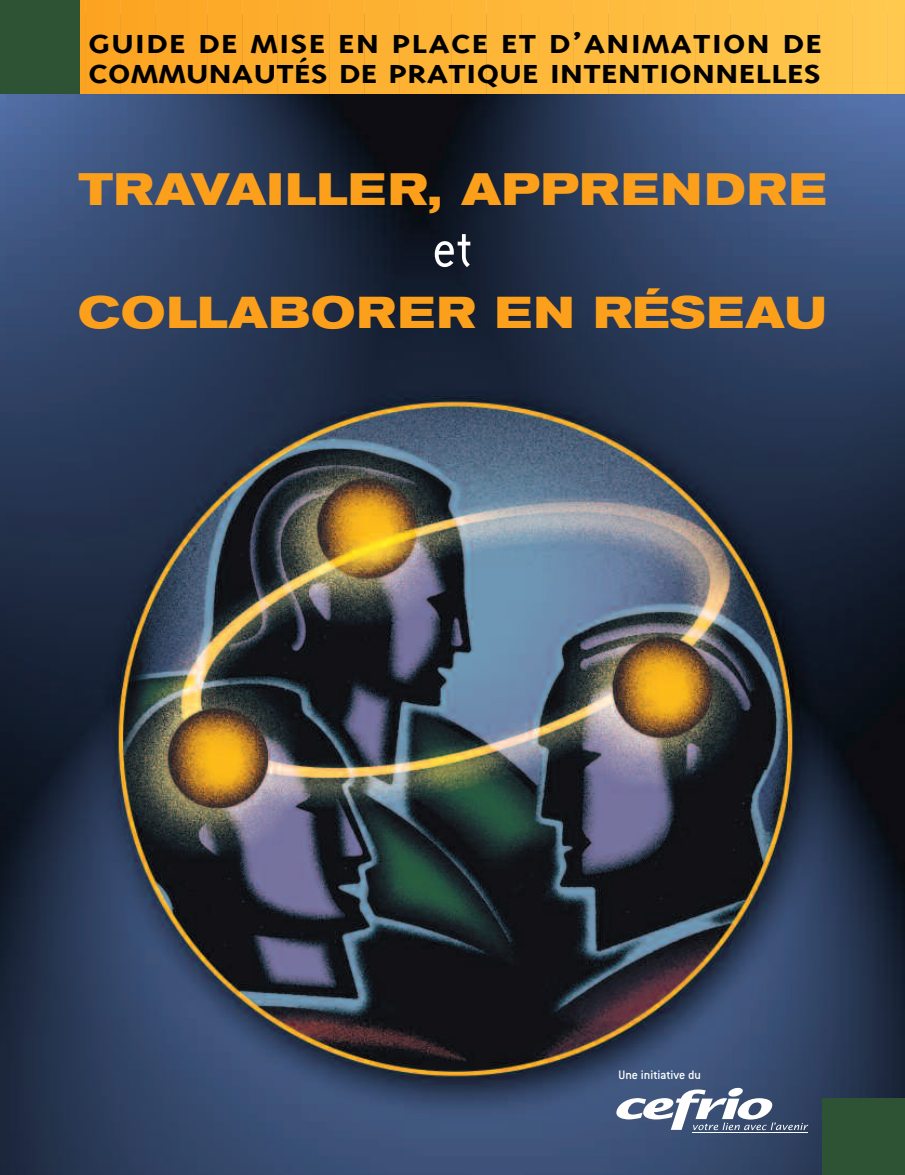
<style>
.page{position:relative;width:905px;height:1175px;background:#fff}
.page>*{position:absolute;margin:0;border:0;box-sizing:border-box;transform-origin:0 0}
.t1{font:300 54px "Triplex Serif";color:#fff}
.t2{font:700 expanded 45px "Akzidenz Grotesk BE";letter-spacing:.03em;color:#fca01c}
.t3{font:700 expanded 44.25px "Akzidenz Grotesk BE";letter-spacing:.03em;color:#fca01c}
.t4{font:700 30px/30px "Triplex";letter-spacing:.005em;color:#000;scale:1.3 1}
.t5{font:500 13.5px "Conduit ITC";letter-spacing:-.01em;color:#fff}
</style>
<div class="page">
<img style="left:0;top:15px;width:904px;height:1159px">
<div style="left:74px;top:0;width:6px;height:94px;background:#2d5334"></div>
<div style="left:91px;top:0;width:6px;height:94px;background:#fca421"></div>
<div style="left:109px;top:0;width:6px;height:94px;background:#fca522"></div>
<div style="left:126px;top:0;width:6px;height:94px;background:#fca523"></div>
<div style="left:143px;top:0;width:7px;height:94px;background:#fca624"></div>
<div style="left:161px;top:0;width:6px;height:94px;background:#fca725"></div>
<div style="left:178px;top:0;width:6px;height:94px;background:#fca826"></div>
<div style="left:196px;top:0;width:6px;height:94px;background:#fda927"></div>
<div style="left:213px;top:0;width:6px;height:94px;background:#fdaa28"></div>
<div style="left:231px;top:0;width:6px;height:94px;background:#fdaa29"></div>
<div style="left:248px;top:0;width:6px;height:94px;background:#fdab2a"></div>
<div style="left:265px;top:0;width:7px;height:94px;background:#fdac2b"></div>
<div style="left:283px;top:0;width:6px;height:94px;background:#fdad2c"></div>
<div style="left:300px;top:0;width:6px;height:94px;background:#fdad2d"></div>
<div style="left:318px;top:0;width:6px;height:94px;background:#fdae2e"></div>
<div style="left:335px;top:0;width:6px;height:94px;background:#fdaf2f"></div>
<div style="left:352px;top:0;width:7px;height:94px;background:#fdb030"></div>
<div style="left:370px;top:0;width:6px;height:94px;background:#fdb131"></div>
<div style="left:387px;top:0;width:6px;height:94px;background:#fdb132"></div>
<div style="left:405px;top:0;width:6px;height:94px;background:#fdb233"></div>
<div style="left:422px;top:0;width:6px;height:94px;background:#fdb334"></div>
<div style="left:440px;top:0;width:6px;height:94px;background:#fdb435"></div>
<div style="left:457px;top:0;width:6px;height:94px;background:#fdb536"></div>
<div style="left:474px;top:0;width:7px;height:94px;background:#fdb637"></div>
<div style="left:492px;top:0;width:6px;height:94px;background:#fdb638"></div>
<div style="left:509px;top:0;width:6px;height:94px;background:#feb739"></div>
<div style="left:527px;top:0;width:6px;height:94px;background:#feb83a"></div>
<div style="left:544px;top:0;width:6px;height:94px;background:#feb93b"></div>
<div style="left:562px;top:0;width:6px;height:94px;background:#feb93c"></div>
<div style="left:579px;top:0;width:6px;height:94px;background:#feba3d"></div>
<div style="left:596px;top:0;width:7px;height:94px;background:#febb3e"></div>
<div style="left:614px;top:0;width:6px;height:94px;background:#febc3f"></div>
<div style="left:631px;top:0;width:6px;height:94px;background:#febd40"></div>
<div style="left:649px;top:0;width:6px;height:94px;background:#febd41"></div>
<div style="left:666px;top:0;width:6px;height:94px;background:#febe42"></div>
<div style="left:683px;top:0;width:7px;height:94px;background:#febf43"></div>
<div style="left:701px;top:0;width:6px;height:94px;background:#fec044"></div>
<div style="left:718px;top:0;width:6px;height:94px;background:#fec145"></div>
<div style="left:736px;top:0;width:6px;height:94px;background:#fec246"></div>
<div style="left:753px;top:0;width:6px;height:94px;background:#fec247"></div>
<div style="left:771px;top:0;width:6px;height:94px;background:#fec348"></div>
<div style="left:788px;top:0;width:6px;height:94px;background:#fec449"></div>
<div style="left:805px;top:0;width:7px;height:94px;background:#ffc54a"></div>
<div style="left:823px;top:0;width:6px;height:94px;background:#ffc54b"></div>
<div style="left:840px;top:0;width:6px;height:94px;background:#ffc64c"></div>
<div style="left:858px;top:0;width:6px;height:94px;background:#ffc74d"></div>
<div style="left:875px;top:0;width:6px;height:94px;background:#ffc84e"></div>
<div style="left:892px;top:0;width:7px;height:94px;background:#ffc94f"></div>
<hr style="left:904px;top:0;width:1px;height:94px;background:#ffc950">
<div style="left:0;top:0;width:79px;height:94px;background:#2d5334"></div>
<div style="left:822px;top:1098px;width:82px;height:76px;background:#2d5334"></div>
<hr style="left:692px;top:1132px;width:115px;height:1px;background:#fff">
<svg style="left:616px;top:1087px;width:192px;height:43px"></svg>
<p class="t4" style="left:88px;top:28px;width:566px">GUIDE DE MISE EN PLACE ET D’ANIMATION DE<br>COMMUNAUTÉS DE PRATIQUE INTENTIONNELLES</p>
<h2 class="t2" style="left:79px;top:163px;width:749px">TRAVAILLER, APPRENDRE</h2>
<h1 class="t1" style="left:432px;top:220px;width:41px">et</h1>
<h3 class="t3" style="left:78px;top:287px;width:750px">COLLABORER EN RÉSEAU</h3>
<p class="t5" style="left:618px;top:1066px;width:84px">Une initiative du</p>
</div>
